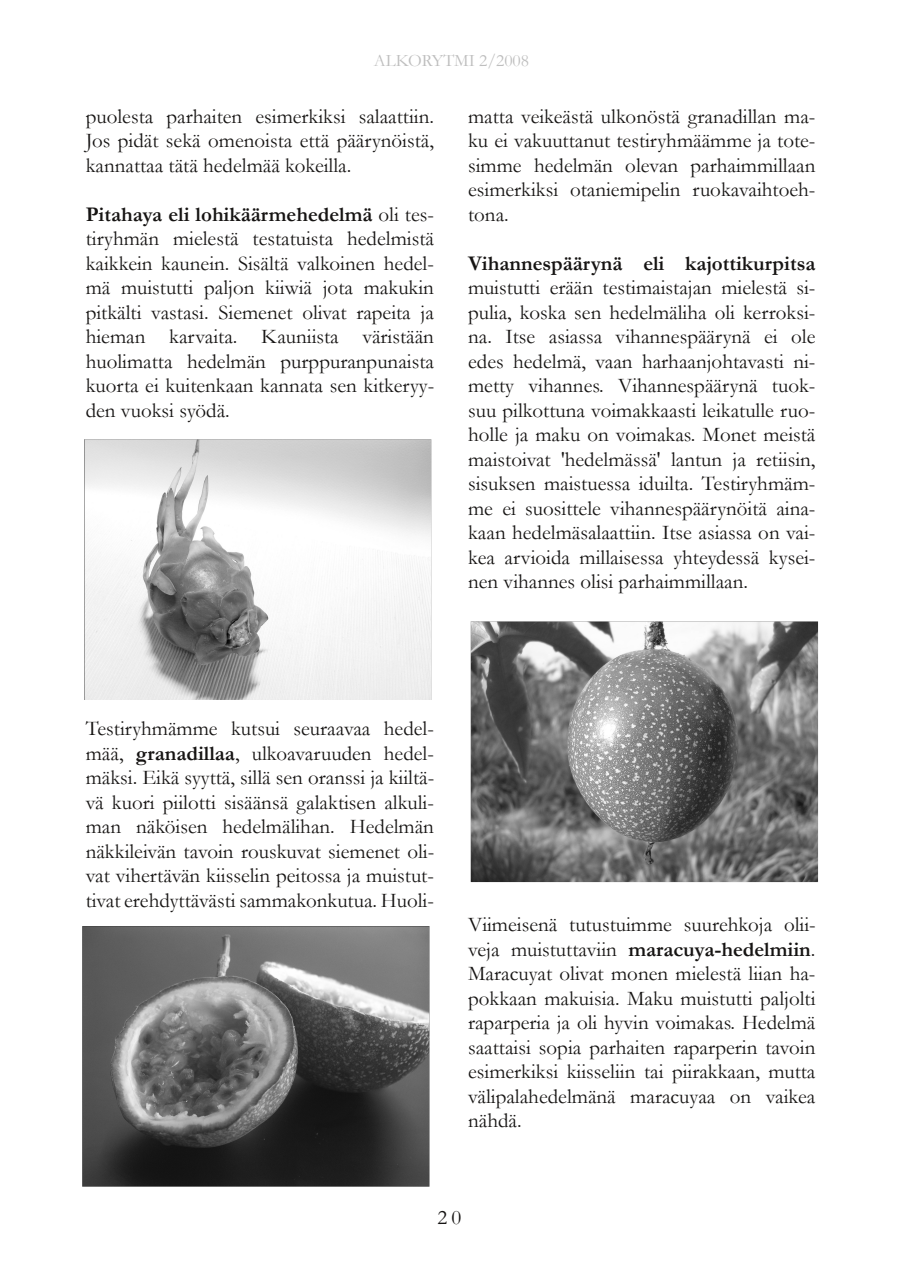
<style>
.page{position:relative;width:903px;height:1271px;background:#fff}
.page>*{position:absolute;margin:0;border:0;box-sizing:border-box;transform-origin:0 0}
.t1{font:21px/24.5px "Garamond";color:#161413;text-align:justify}
.t2{font:700 21px "Garamond";color:#161413}
.t3{font:17.5px "Garamond";color:#bebebe}
.s1{font-weight:700}
</style>
<div class="page">
<img style="left:84px;top:439px;width:347px;height:261px">
<img style="left:82px;top:926px;width:347px;height:260px">
<img style="left:471px;top:621px;width:347px;height:261px">
<p class="t3" style="left:374px;top:51px;width:157px">ALKORYTMI 2/2008</p>
<p class="t1" style="left:86px;top:104px;width:350px">puolesta parhaiten esimerkiksi salaattiin.<br>Jos pidät sekä omenoista että päärynöistä, kannattaa tätä hedelmää kokeilla.</p>
<p class="t1" style="left:86px;top:202px;width:350px"><span class="s1">Pitahaya eli lohikäärmehedelmä</span> oli tes&shy;tiryhmän mielestä testatuista hedelmistä kaikkein kaunein. Sisältä valkoinen hedel&shy;mä muistutti paljon kiiwiä jota makukin pitkälti vastasi. Siemenet olivat rapeita ja hieman karvaita. Kauniista väristään huolimatta hedelmän purppuranpunaista kuorta ei kuitenkaan kannata sen kitkeryy&shy;den vuoksi syödä.</p>
<p class="t1" style="left:468px;top:104px;width:349px">matta veikeästä ulkonöstä granadillan ma&shy;ku ei vakuuttanut testiryhmäämme ja tote&shy;simme hedelmän olevan parhaimmillaan esimerkiksi otaniemipelin ruokavaihtoeh&shy;tona.</p>
<p class="t2" style="left:468px;top:251px;width:349px">Vihannespäärynä eli kajottikurpitsa</p>
<p class="t1" style="left:468px;top:275px;width:349px">muistutti erään testimaistajan mielestä si&shy;pulia, koska sen hedelmäliha oli kerroksi&shy;na. Itse asiassa vihannespäärynä ei ole edes hedelmä, vaan harhaanjohtavasti ni&shy;metty vihannes. Vihannespäärynä tuok&shy;suu pilkottuna voimakkaasti leikatulle ruo&shy;holle ja maku on voimakas. Monet meistä maistoivat 'hedelmässä' lantun ja retiisin, sisuksen maistuessa iduilta. Testiryhmäm&shy;me ei suosittele vihannespäärynöitä aina&shy;kaan hedelmäsalaattiin. Itse asiassa on vai&shy;kea arvioida millaisessa yhteydessä kysei&shy;nen vihannes olisi parhaimmillaan.</p>
<p class="t1" style="left:86px;top:716px;width:350px">Testiryhmämme kutsui seuraavaa hedel&shy;mää, <span class="s1">granadillaa</span>, ulkoavaruuden hedel&shy;mäksi. Eikä syyttä, sillä sen oranssi ja kiiltä&shy;vä kuori piilotti sisäänsä galaktisen alkuli&shy;man näköisen hedelmälihan. Hedelmän näkkileivän tavoin rouskuvat siemenet oli&shy;vat vihertävän kiisselin peitossa ja muistut&shy;tivat erehdyttävästi sammakonkutua. Huoli-</p>
<p class="t1" style="left:468px;top:912px;width:349px">Viimeisenä tutustuimme suurehkoja olii&shy;veja muistuttaviin <span class="s1">maracuya-hedelmiin</span>.<br>Maracuyat olivat monen mielestä liian ha&shy;pokkaan makuisia. Maku muistutti paljolti raparperia ja oli hyvin voimakas. Hedelmä saattaisi sopia parhaiten raparperin tavoin esimerkiksi kiisseliin tai piirakkaan, mutta välipalahedelmänä maracuyaa on vaikea nähdä.</p>
<p class="t1" style="left:438px;top:1205px;width:25px">20</p>
</div>
